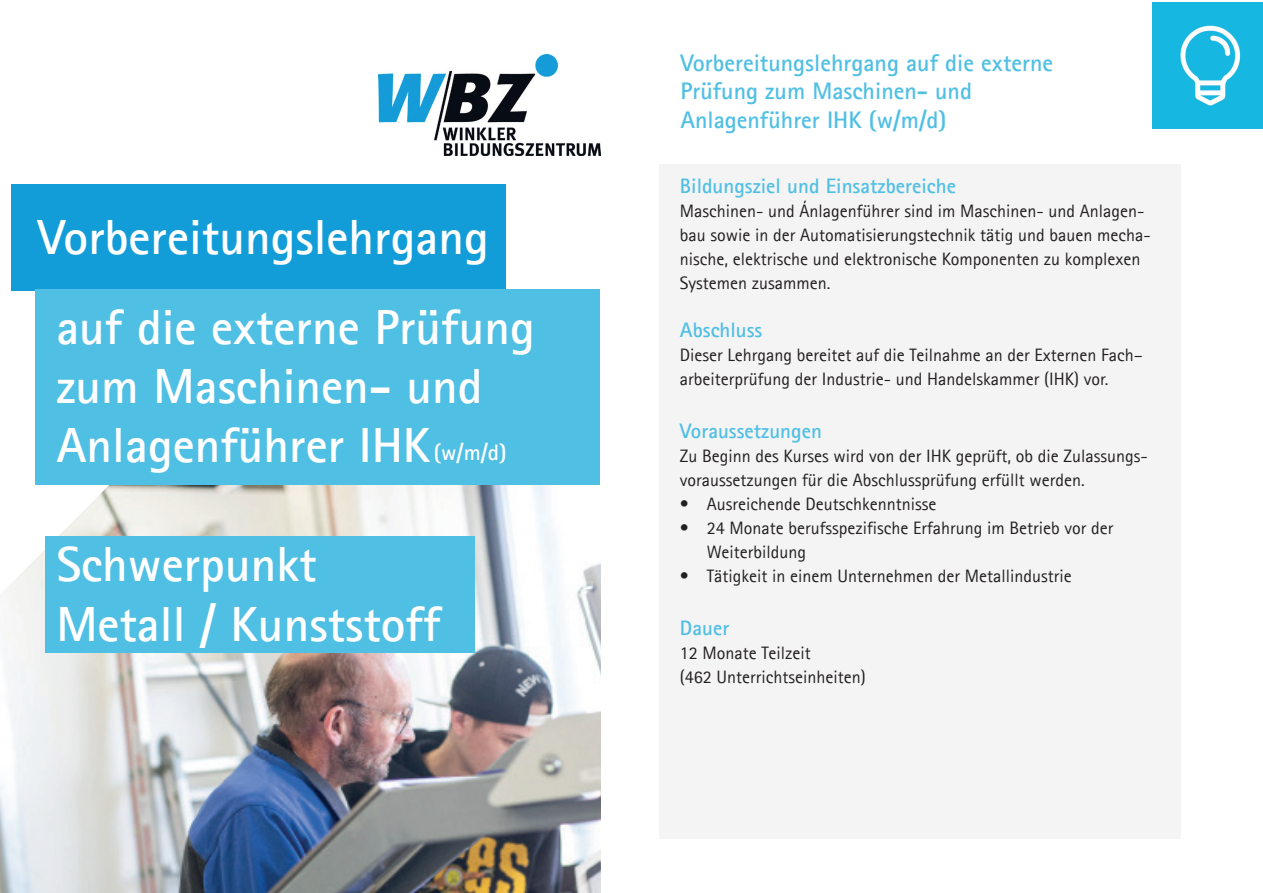
<style>
.page{position:relative;width:1263px;height:893px;background:#fff}
.page>*{position:absolute;margin:0;border:0;box-sizing:border-box;transform-origin:0 0}
.t1{font:700 49.5px/59.4px "Agfa Rotis Sans Serif";color:#fff}
.t2{font:700 24px/28.8px "Agfa Rotis Sans Serif";color:#50bfe4}
.t3{font:700 22.5px "Agfa Rotis Sans Serif";color:#fff}
.t4{font:700 21px "Agfa Rotis Sans Serif";color:#50bfe4}
.t5{font:700 21px "Agfa Rotis Sans Serif";color:#50bee5}
.t6{font:18px/24px "Agfa Rotis Sans Serif";color:#231f20}
</style>
<div class="page">
<img style="left:0;top:474px;width:601px;height:419px">
<div style="left:46px;top:536px;width:429px;height:117px;background:#50bfe4"></div>
<div style="left:12px;top:184px;width:494px;height:106px;background:#129dd9"></div>
<div style="left:36px;top:289px;width:564px;height:196px;background:#50bfe4"></div>
<img style="left:378px;top:55px;width:223px;height:101px">
<div style="left:659px;top:164px;width:521px;height:674px;background:#f4f4f4"></div>
<div style="left:1152px;top:2px;width:111px;height:126px;background:#16b8e1"></div>
<svg style="left:1170px;top:22px;width:64px;height:87px"></svg>
<h1 class="t1" style="left:56px;top:192px;width:480px;line-height:89.2px;text-indent:-18px">Vorbereitungslehrgang auf die externe Prüfung</h1>
<h1 class="t1" style="left:56px;top:356px;width:428px">zum Maschinen- und<br>Anlagenführer IHK</h1>
<p class="t3" style="left:434px;top:438px;width:74px">(w/m/d)</p>
<h1 class="t1" style="left:56px;top:534px;width:386px">Schwerpunkt<br>Metall / Kunststoff</h1>
<h2 class="t2" style="left:680px;top:48px;width:374px">Vorbereitungslehrgang auf die externe<br>Prüfung zum Maschinen- und<br>Anlagenführer IHK (w/m/d)</h2>
<p class="t4" style="left:680px;top:173px;width:278px">Bildungsziel und Einsatzbereiche</p>
<p class="t6" style="left:680px;top:199px;width:472px">Maschinen- und Ánlagenführer sind im Maschinen- und Anlagen&shy;bau sowie in der Automatisierungstechnik tätig und bauen mecha&shy;nische, elektrische und elektronische Komponenten zu komplexen Systemen zusammen.</p>
<p class="t4" style="left:680px;top:317px;width:84px">Abschluss</p>
<p class="t6" style="left:680px;top:343px;width:464px">Dieser Lehrgang bereitet auf die Teilnahme an der Externen Fach– arbeiterprüfung der Industrie- und Handelskammer (IHK) vor.</p>
<p class="t4" style="left:680px;top:417px;width:143px">Voraussetzungen</p>
<p class="t6" style="left:680px;top:444px;width:469px">Zu Beginn des Kurses wird von der IHK geprüft, ob die Zulassungs&shy;voraussetzungen für die Abschlussprüfung erfüllt werden.</p>
<p class="t6" style="left:680px;top:492px;width:258px">• Ausreichende Deutschkenntnisse</p>
<p class="t6" style="left:707px;top:516px;width:408px;text-indent:-27px">• 24 Monate berufsspezifische Erfahrung im Betrieb vor der<br>Weiterbildung</p>
<p class="t6" style="left:680px;top:564px;width:393px">• Tätigkeit in einem Unternehmen der Metallindustrie</p>
<p class="t5" style="left:680px;top:614px;width:51px">Dauer</p>
<p class="t6" style="left:680px;top:640px;width:187px">12 Monate Teilzeit<br>(462 Unterrichtseinheiten)</p>
</div>
